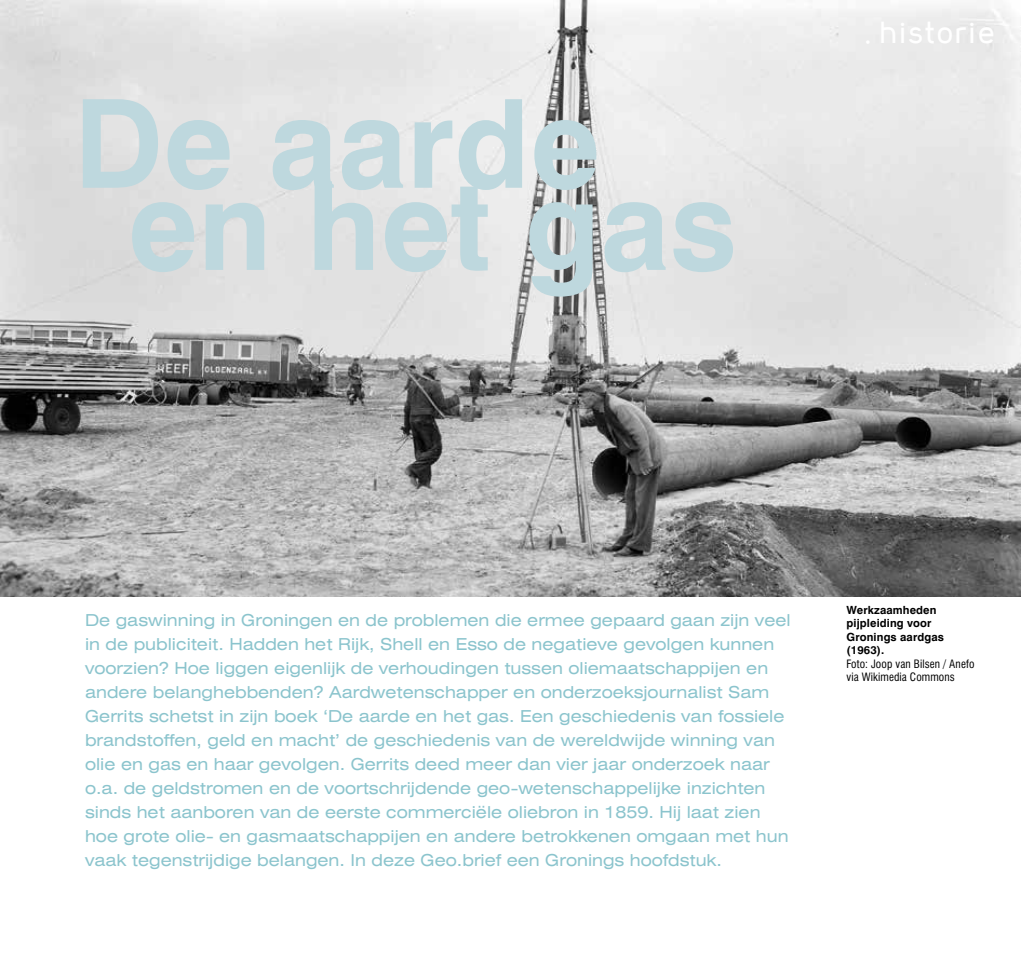
<style>
.page{position:relative;width:1021px;height:978px;background:#fff}
.page>*{position:absolute;margin:0;border:0;box-sizing:border-box;transform-origin:0 0}
.t1{font:700 123.15px "Swiss 721 BT";color:#bed8de}
.t2{font:700 28.5px "Nora Grotesque";letter-spacing:.025em;color:#fff}
.t3{font:expanded 16.5px/24px "Swiss 721 BT";color:#8bc4cd}
.t4{font:700 11.25px/13.5px "Swiss 721 BT";letter-spacing:.01em;color:#000}
.t5{font:condensed 11.25px/13.5px "Swiss 721 BT";letter-spacing:.01em;color:#000}
</style>
<div class="page">
<img style="left:0;top:0;width:1020px;height:596px">
<h1 class="t1" style="left:74px;top:69px;width:528px">De aarde</h1>
<h1 class="t1" style="left:128px;top:151px;width:610px">en het gas</h1>
<h2 class="t2" style="left:865px;top:8px;width:132px">. historie</h2>
<p class="t3" style="left:85px;top:608px;width:707px">De gaswinning in Groningen en de problemen die ermee gepaard gaan zijn veel in de publiciteit. Hadden het Rijk, Shell en Esso de negatieve gevolgen kunnen voorzien? Hoe liggen eigenlijk de verhoudingen tussen oliemaatschappijen en andere belanghebbenden? Aardwetenschapper en onderzoeksjournalist Sam Gerrits schetst in zijn boek ‘De aarde en het gas. Een geschiedenis van fossiele brandstoffen, geld en macht’ de geschiedenis van de wereldwijde winning van olie en gas en haar gevolgen. Gerrits deed meer dan vier jaar onderzoek naar o.a. de geldstromen en de voortschrijdende geo-wetenschappelijke inzichten sinds het aanboren van de eerste commerciële oliebron in 1859. Hij laat zien hoe grote olie- en gasmaatschappijen en andere betrokkenen omgaan met hun vaak tegenstrijdige belangen. In deze Geo.brief een Gronings hoofdstuk.</p>
<p class="t4" style="left:846px;top:603px;width:99px">Werkzaamheden pijpleiding voor<br>Gronings aardgas (1963).</p>
<p class="t5" style="left:846px;top:657px;width:129px">Foto: Joop van Bilsen / Anefo via Wikimedia Commons</p>
</div>
